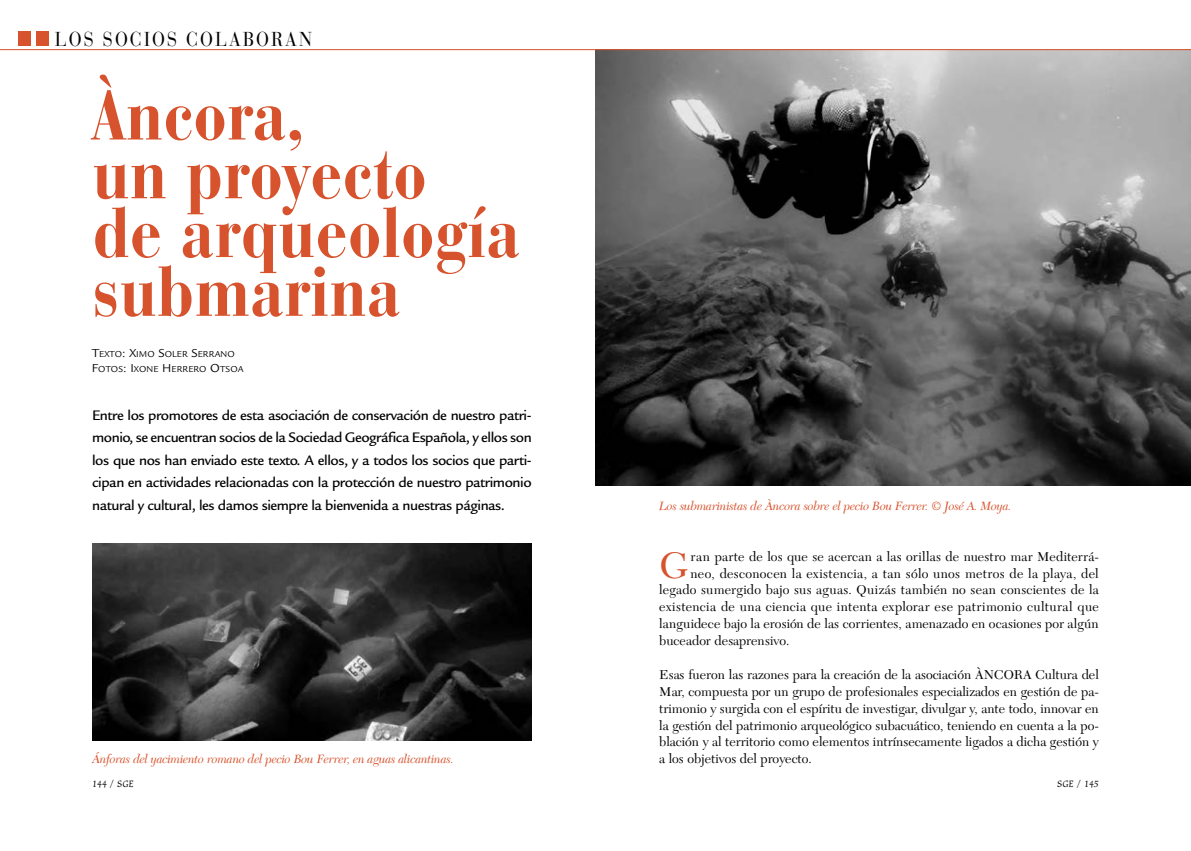
<style>
.page{position:relative;width:1191px;height:851px;background:#fff}
.page>*{position:absolute;margin:0;border:0;box-sizing:border-box;transform-origin:0 0}
.t1{font:700 condensed 70px/58.8px "Bauer Bodoni";color:#d7532d}
.t2{font:38.5px "New Caledonia LT Std";color:#d7532d}
.t3{font:20px "Bauer Bodoni";letter-spacing:.12em;color:#000;scale:.89 1}
.t4{font:500 15px/22.5px "Legacy Sans";letter-spacing:-.03em;color:#000;text-align:justify}
.t5{font:13.38px/16.9px "New Caledonia LT Std";letter-spacing:.03em;color:#000;text-align:justify}
.t6{font:13.38px "New Caledonia LT Std";letter-spacing:.05em;color:#000}
.t7{font:italic 12.5px "New Caledonia";letter-spacing:-.025em;color:#d7532d}
.t8{font:10.62px "Oxford";color:#000}
.t9{font:9.38px/15px "Legacy Sans";letter-spacing:.015em;color:#000}
.s1{font-size:12.5px}
</style>
<div class="page">
<img style="left:595px;top:50px;width:596px;height:435px">
<div style="left:19px;top:31px;width:12px;height:15px;background:#d7532d"></div>
<div style="left:36px;top:31px;width:13px;height:15px;background:#d7532d"></div>
<hr style="left:0;top:49px;width:1191px;height:1px;background:#d7532d">
<img style="left:92px;top:543px;width:439px;height:196px">
<h3 class="t3" style="left:55px;top:27px;width:290px">LOS SOCIOS COLABORAN</h3>
<h1 class="t1" style="left:92px;top:87px;width:429px">Àncora,<br>un proyecto<br>de arqueología submarina</h1>
<p class="t9" style="left:92px;top:346px;width:153px"><span class="s1">T</span>EXTO<span class="s1">: X</span>IMO <span class="s1">S</span>OLER <span class="s1">S</span>ERRANO<br><span class="s1">F</span>OTOS<span class="s1">: I</span>XONE <span class="s1">H</span>ERRERO <span class="s1">O</span>TSOA</p>
<p class="t4" style="left:92px;top:403px;width:441px">Entre los promotores de esta asociación de conservación de nuestro patri&shy;monio, se encuentran socios de la Sociedad Geográfica Española, y ellos son los que nos han enviado este texto. A ellos, y a todos los socios que parti&shy;cipan en actividades relacionadas con la protección de nuestro patrimonio natural y cultural, les damos siempre la bienvenida a nuestras páginas.</p>
<p class="t7" style="left:92px;top:752px;width:363px">Ánforas del yacimiento romano del pecio Bou Ferrer, en aguas alicantinas.</p>
<p class="t8" style="left:92px;top:778px;width:43px">144 / SGE</p>
<p class="t7" style="left:659px;top:499px;width:354px">Los submarinistas de Àncora sobre el pecio Bou Ferrer. © José A. Moya.</p>
<h2 class="t2" style="left:659px;top:542px;width:31px">G</h2>
<p class="t5" style="left:690px;top:548px;width:410px">ran parte de los que se acercan a las orillas de nuestro mar Mediterrá-</p>
<p class="t5" style="left:690px;top:565px;width:410px">neo, desconocen la existencia, a tan sólo unos metros de la playa, del</p>
<p class="t5" style="left:659px;top:581px;width:441px">legado sumergido bajo sus aguas. Quizás también no sean conscientes de la</p>
<p class="t6" style="left:659px;top:599px;width:441px">existencia de una ciencia que intenta explorar ese patrimonio cultural que</p>
<p class="t5" style="left:659px;top:615px;width:441px">languidece bajo la erosión de las corrientes, amenazado en ocasiones por algún</p>
<p class="t5" style="left:659px;top:632px;width:132px">buceador desaprensivo.</p>
<p class="t5" style="left:659px;top:666px;width:441px">Esas fueron las razones para la creación de la asociación ÀNCORA Cultura del Mar, compuesta por un grupo de profesionales especializados en gestión de pa&shy;trimonio y surgida con el espíritu de investigar, divulgar y, ante todo, innovar en la gestión del patrimonio arqueológico subacuático, teniendo en cuenta a la po&shy;blación y al territorio como elementos intrínsecamente ligados a dicha gestión y a los objetivos del proyecto.</p>
<p class="t8" style="left:1057px;top:778px;width:43px">SGE / 145</p>
</div>
